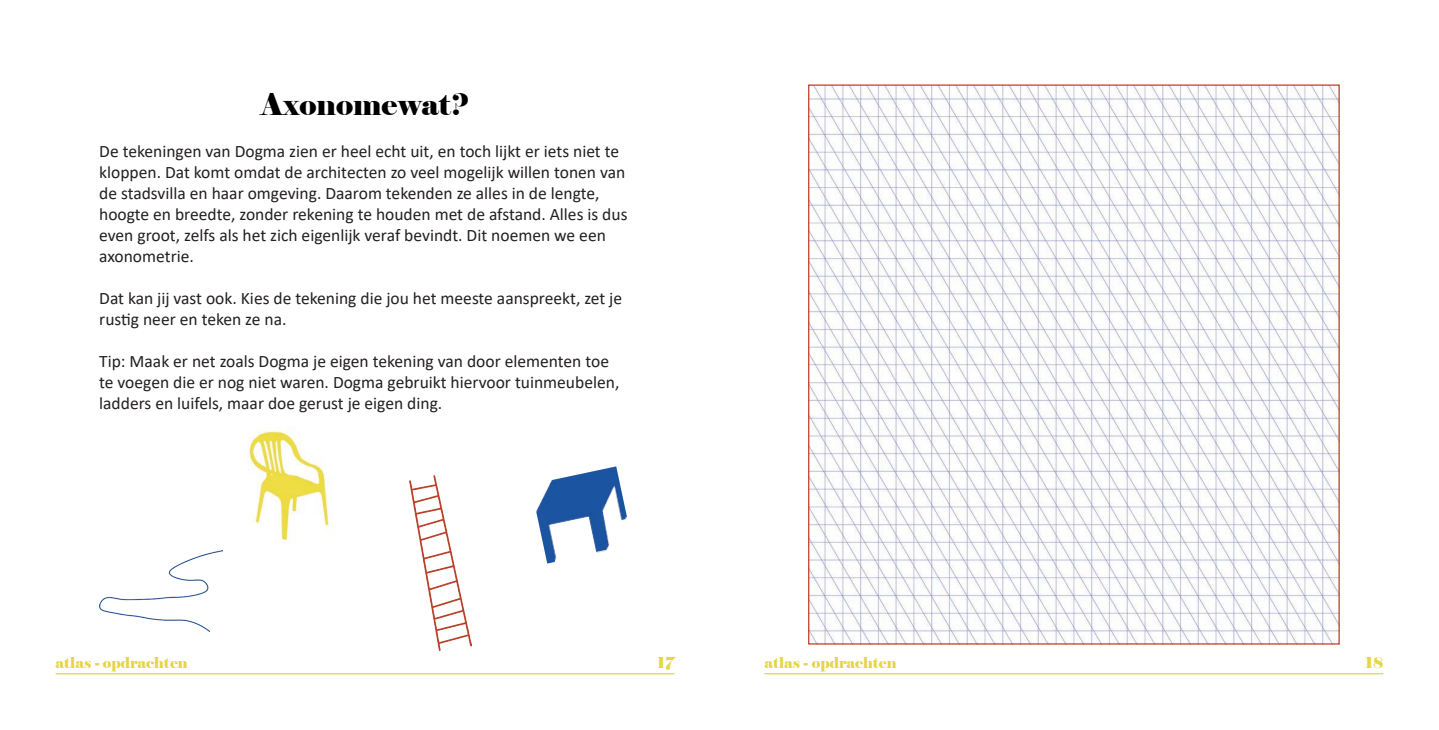
<style>
.page{position:relative;width:1439px;height:730px;background:#fff}
.page>*{position:absolute;margin:0;border:0;box-sizing:border-box;transform-origin:0 0}
.t1{font:30px "Elephant";color:#000002}
.t2{font:17.5px/21px "Calibri";color:#231f20}
.t3{font:15px "Elephant";color:#e6d546}
</style>
<div class="page">
<img style="left:249px;top:431px;width:80px;height:112px">
<hr style="left:56px;top:673px;width:618px;height:1px;background:#e6d546">
<img style="left:536px;top:466px;width:91px;height:98px">
<img style="left:409px;top:475px;width:62px;height:176px">
<img style="left:99px;top:551px;width:123px;height:80px">
<img style="left:810px;top:86px;width:527px;height:557px">
<hr style="left:764px;top:673px;width:619px;height:1px;background:#e6d546">
<h1 class="t1" style="left:261px;top:85px;width:210px">Axonomewat?</h1>
<p class="t2" style="left:99px;top:140px;width:530px">De tekeningen van Dogma zien er heel echt uit, en toch lijkt er iets niet te kloppen. Dat komt omdat de architecten zo veel mogelijk willen tonen van de stadsvilla en haar omgeving. Daarom tekenden ze alles in de lengte, hoogte en breedte, zonder rekening te houden met de afstand. Alles is dus even groot, zelfs als het zich eigenlijk veraf bevindt. Dit noemen we een axonometrie.</p>
<p class="t2" style="left:99px;top:287px;width:524px">Dat kan jij vast ook. Kies de tekening die jou het meeste aanspreekt, zet je rustig neer en teken ze na.</p>
<p class="t2" style="left:99px;top:350px;width:521px">Tip: Maak er net zoals Dogma je eigen tekening van door elementen toe te voegen die er nog niet waren. Dogma gebruikt hiervoor tuinmeubelen, ladders en luifels, maar doe gerust je eigen ding.</p>
<p class="t3" style="left:56px;top:654px;width:134px">atlas - opdrachten</p>
<p class="t3" style="left:657px;top:653px;width:19px">17</p>
<p class="t3" style="left:764px;top:654px;width:134px">atlas - opdrachten</p>
<p class="t3" style="left:1365px;top:653px;width:20px">18</p>
</div>
